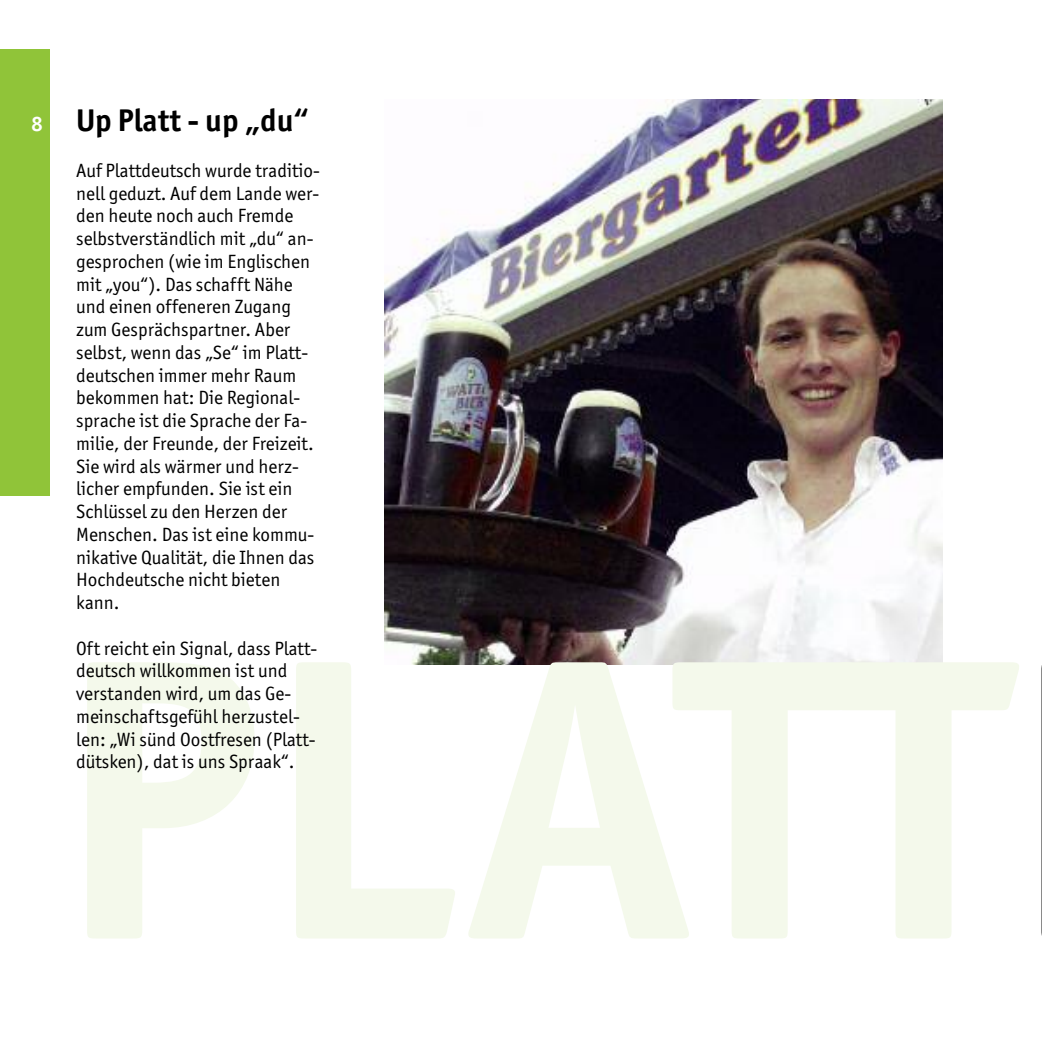
<style>
.page{position:relative;width:1042px;height:1042px;background:#fff}
.page>*{position:absolute;margin:0;border:0;box-sizing:border-box;transform-origin:0 0}
.t1{font:700 31.5px "Officina San ITC";color:#000}
.t2{font:700 21px "Officina Ser ITC";color:#fff}
.t3{font:19.25px/22.8px "Officina San ITC";color:#000}
</style>
<div class="page">
<div style="left:0;top:50px;width:50px;height:446px;background:#90c439"></div>
<img style="left:384px;top:100px;width:559px;height:565px">
<p class="t2" style="left:31px;top:112px;width:13px">8</p>
<h1 class="t1" style="left:76px;top:102px;width:235px">Up Platt - up „du“</h1>
<p class="t3" style="left:76px;top:159px;width:245px">Auf Plattdeutsch wurde traditio&shy;nell geduzt. Auf dem Lande wer&shy;den heute noch auch Fremde selbstverständlich mit „du“ an&shy;gesprochen (wie im Englischen mit „you“). Das schafft Nähe und einen offeneren Zugang zum Gesprächspartner. Aber selbst, wenn das „Se“ im Platt&shy;deutschen immer mehr Raum bekommen hat: Die Regional&shy;sprache ist die Sprache der Fa&shy;milie, der Freunde, der Freizeit.<br>Sie wird als wärmer und herz&shy;licher empfunden. Sie ist ein<br>Schlüssel zu den Herzen der<br>Menschen. Das ist eine kommu&shy;nikative Qualität, die Ihnen das<br>Hochdeutsche nicht bieten kann.</p>
<p class="t3" style="left:76px;top:636px;width:242px">Oft reicht ein Signal, dass Platt&shy;deutsch willkommen ist und verstanden wird, um das Ge&shy;meinschaftsgefühl herzustel&shy;len: „Wi sünd Oostfresen (Platt&shy;dütsken), dat is uns Spraak“.</p>
</div>
